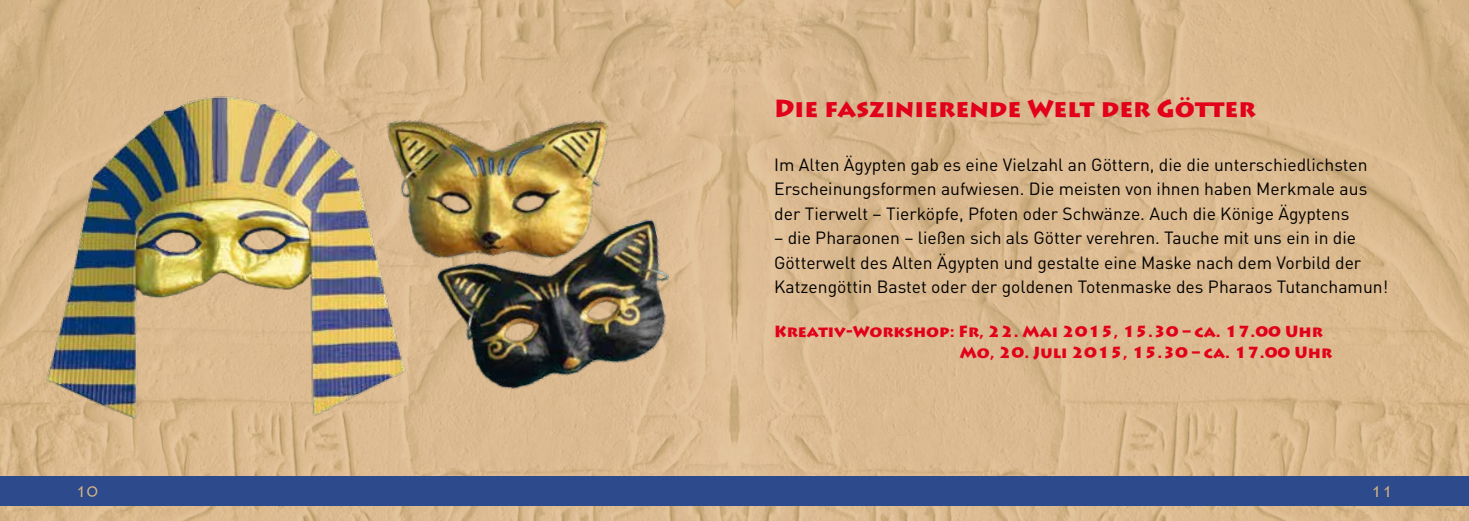
<style>
.page{position:relative;width:1469px;height:521px;background:#fff}
.page>*{position:absolute;margin:0;border:0;box-sizing:border-box;transform-origin:0 0}
.t1{font:900 24.5px "Lithos Pro";color:#e2001a}
.t2{font:17.5px/24.5px "DIN";color:#000;text-align:justify}
.t3{font:900 15.75px/21px "Lithos Pro";color:#e2001a}
.t4{font:15.75px "Lithos Pro";color:#dcb683}
</style>
<div class="page">
<img style="left:0;top:0;width:734px;height:521px">
<svg style="left:734px;top:0;width:734px;height:521px;background:#d9b88e"></svg>
<div style="left:0;top:476px;width:1468px;height:30px;background:#2d4a8c"></div>
<img style="left:46px;top:79px;width:381px;height:346px">
<img style="left:370px;top:56px;width:331px;height:361px">
<h1 class="t1" style="left:774px;top:93px;width:483px">Die faszinierende Welt der Götter</h1>
<p class="t2" style="left:774px;top:152px;width:595px">Im Alten Ägypten gab es eine Vielzahl an Göttern, die die unterschiedlichsten Erscheinungsformen aufwiesen. Die meisten von ihnen haben Merkmale aus der Tierwelt – Tierköpfe, Pfoten oder Schwänze. Auch die Könige Ägyptens</p>
<p class="t2" style="left:774px;top:226px;width:615px;text-align:left">– die Pharaonen – ließen sich als Götter verehren. Tauche mit uns ein in die<br>Götterwelt des Alten Ägypten und gestalte eine Maske nach dem Vorbild der<br>Katzengöttin Bastet oder der goldenen Totenmaske des Pharaos Tutanchamun!</p>
<p class="t3" style="left:959px;top:321px;width:374px;text-indent:-186px">Kreativ-Workshop: Fr, 22. Mai 2015, 15.30 – ca. 17.00 Uhr<br>Mo, 20. Juli 2015, 15.30 – ca. 17.00 Uhr</p>
<p class="t4" style="left:76px;top:482px;width:24px">10</p>
<p class="t4" style="left:1370px;top:482px;width:24px">11</p>
</div>
